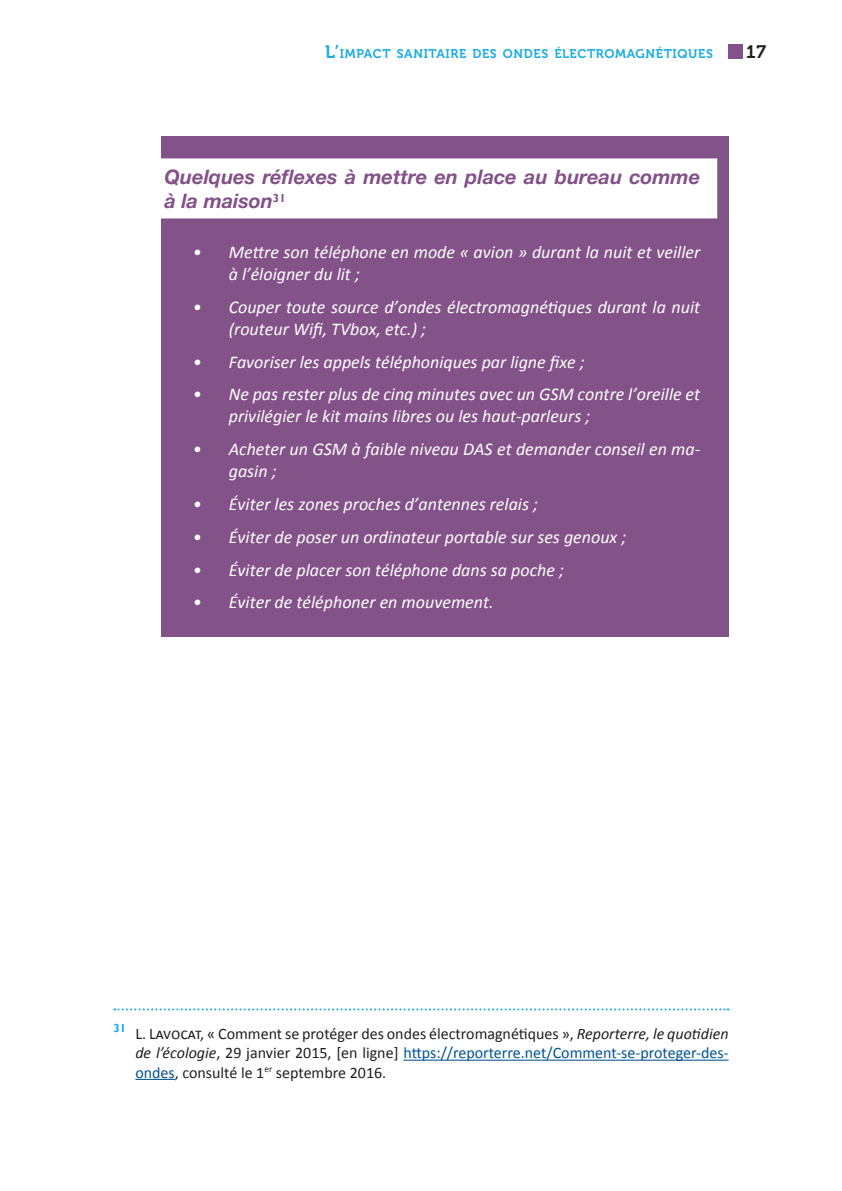
<style>
.page{position:relative;width:842px;height:1191px;background:#fff}
.page>*{position:absolute;margin:0;border:0;box-sizing:border-box;transform-origin:0 0}
.t1{font:italic 700 20px/24px "Helvetica Neue LT Pro";color:#835288}
.t2{font:italic 18px/21.6px "Calibri";color:#fff}
.t3{font:18px "Museo 700";color:#231f20}
.t4{font:16px/19.2px "Calibri";color:#231f20;text-align:justify}
.t5{font:12.6px "Museo 700";letter-spacing:.05em;color:#1bace3}
.s1{font-size:18px}
.s2{font-style:italic}
.s3{color:#005290}
</style>
<div class="page">
<div style="left:729px;top:44px;width:14px;height:14px;background:#835288"></div>
<div style="left:162px;top:136px;width:567px;height:500px;background:#835288"></div>
<div style="left:130px;top:158px;width:587px;height:60px;background:#fff"></div>
<svg style="left:114px;top:1008px;width:615px;height:2px"></svg>
<hr style="left:403px;top:1059px;width:326px;height:1px;background:#005290">
<hr style="left:135px;top:1078px;width:40px;height:2px;background:#005290">
<p class="t5" style="left:325px;top:47px;width:389px"><span class="s1">L’</span>IMPACT SANITAIRE DES ONDES ÉLECTROMAGNÉTIQUES</p>
<p class="t3" style="left:746px;top:42px;width:21px">17</p>
<p class="t1" style="left:164px;top:165px;width:537px">Quelques réflexes à mettre en place au bureau comme à la maison<sup>31</sup></p>
<p class="t2" style="left:229px;top:241px;width:473px;text-indent:-36px">• Mettre son téléphone en mode « avion » durant la nuit et veiller à l’éloigner du lit ;</p>
<p class="t2" style="left:229px;top:295px;width:473px;text-indent:-36px">• Couper toute source d’ondes électromagnétiques durant la nuit (routeur Wifi, TVbox, etc.) ;</p>
<p class="t2" style="left:193px;top:350px;width:393px">• Favoriser les appels téléphoniques par ligne fixe ;</p>
<p class="t2" style="left:229px;top:383px;width:473px;text-indent:-36px">• Ne pas rester plus de cinq minutes avec un GSM contre l’oreille et privilégier le kit mains libres ou les haut-parleurs ;</p>
<p class="t2" style="left:229px;top:437px;width:473px;text-indent:-36px">• Acheter un GSM à faible niveau DAS et demander conseil en ma&shy;gasin ;</p>
<p class="t2" style="left:193px;top:492px;width:347px">• Éviter les zones proches d’antennes relais ;</p>
<p class="t2" style="left:193px;top:525px;width:435px">• Éviter de poser un ordinateur portable sur ses genoux ;</p>
<p class="t2" style="left:193px;top:558px;width:373px">• Éviter de placer son téléphone dans sa poche ;</p>
<p class="t2" style="left:193px;top:591px;width:302px">• Éviter de téléphoner en mouvement.</p>
<p class="t4" style="left:135px;top:1023px;width:595px;text-indent:-22px"><sup>31</sup> L. Lavocat, « Comment se protéger des ondes électromagnétiques », <span class="s2">Reporterre, le quotidien de l’écologie</span>, 29 janvier 2015, [en ligne] <span class="s3">https://reporterre.net/Comment-se-proteger-des&shy;ondes</span>, consulté le 1<sup>er</sup> septembre 2016.</p>
</div>
